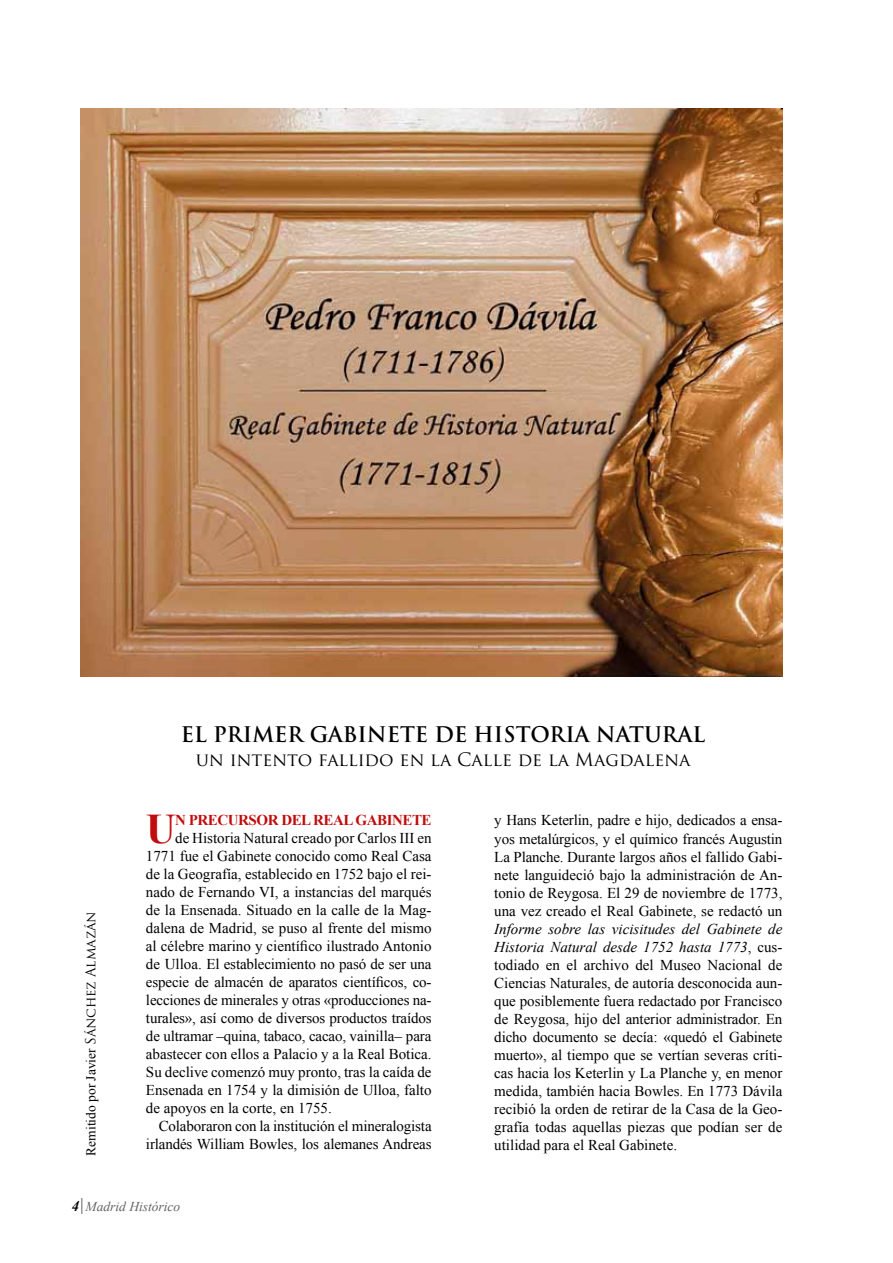
<style>
.page{position:relative;width:893px;height:1263px;background:#fff}
.page>*{position:absolute;margin:0;border:0;box-sizing:border-box;transform-origin:0 0}
.t1{font:700 42.15px "Times New Roman";color:#c00d0e}
.t2{font:700 21px "Trajan Pro";color:#000}
.t3{font:18px "Trajan Pro";color:#000}
.t4{font:15px/18px "Times New Roman";color:#000;text-align:justify}
.t5{font:700 15px "Times New Roman";letter-spacing:-.03em;color:#c00d0e}
.t6{font:13.5px "Times New Roman";color:#000}
.t7{font:italic 13.5px "Times New Roman";color:#646363}
.s1{font-family:"Trajan Pro"}
.s2{font-style:italic}
.s3{font-weight:700;font-size:15px;color:#000}
</style>
<div class="page">
<svg style="left:82px;top:1198px;width:1px;height:16px"></svg>
<img style="left:81px;top:108px;width:701px;height:569px">
<p class="t6" style="left:82px;top:1155px;width:246px;rotate:-90deg">Remitido por Javier <span class="s1">Sánchez Almazán</span></p>
<h2 class="t2" style="left:181px;top:721px;width:526px">EL PRIMER GABINETE DE HISTORIA NATURAL</h2>
<p class="t3" style="left:196px;top:747px;width:496px">un intento fallido en la Calle de la Magdalena</p>
<h1 class="t1" style="left:146px;top:800px;width:32px">U</h1>
<p class="t5" style="left:175px;top:810px;width:258px">N PRECURSOR DEL REAL GABINETE</p>
<p class="t4" style="left:146px;top:829px;width:287px;text-indent:29px">de Historia Natural creado por Carlos III en 1771 fue el Gabinete conocido como Real Casa de la Geografía, establecido en 1752 bajo el rei&shy;nado de Fernando VI, a instancias del marqués de la Ensenada. Situado en la calle de la Mag&shy;dalena de Madrid, se puso al frente del mismo al célebre marino y científico ilustrado Antonio de Ulloa. El establecimiento no pasó de ser una especie de almacén de aparatos científicos, co&shy;lecciones de minerales y otras «producciones na&shy;turales», así como de diversos productos traídos de ultramar –quina, tabaco, cacao, vainilla– para abastecer con ellos a Palacio y a la Real Botica.<br>Su declive comenzó muy pronto, tras la caída de Ensenada en 1754 y la dimisión de Ulloa, falto de apoyos en la corte, en 1755.</p>
<p class="t4" style="left:146px;top:1117px;width:287px;text-align:right">Colaboraron con la institución el mineralogista irlandés William Bowles, los alemanes Andreas</p>
<p class="t4" style="left:494px;top:811px;width:290px">y Hans Keterlin, padre e hijo, dedicados a ensa&shy;yos metalúrgicos, y el químico francés Augustin La Planche. Durante largos años el fallido Gabi&shy;nete languideció bajo la administración de An&shy;tonio de Reygosa. El 29 de noviembre de 1773, una vez creado el Real Gabinete, se redactó un</p>
<p class="t4" style="left:494px;top:919px;width:290px"><span class="s2">Informe sobre las vicisitudes del Gabinete de Historia Natural desde 1752 hasta 1773</span>, cus&shy;todiado en el archivo del Museo Nacional de Ciencias Naturales, de autoría desconocida aun&shy;que posiblemente fuera redactado por Francisco de Reygosa, hijo del anterior administrador. En dicho documento se decía: «quedó el Gabinete muerto», al tiempo que se vertían severas críti&shy;cas hacia los Keterlin y La Planche y, en menor medida, también hacia Bowles. En 1773 Dávila recibió la orden de retirar de la Casa de la Geo&shy;grafía todas aquellas piezas que podían ser de utilidad para el Real Gabinete.</p>
<p class="t7" style="left:72px;top:1197px;width:110px"><span class="s3">4</span> Madrid Histórico</p>
</div>
